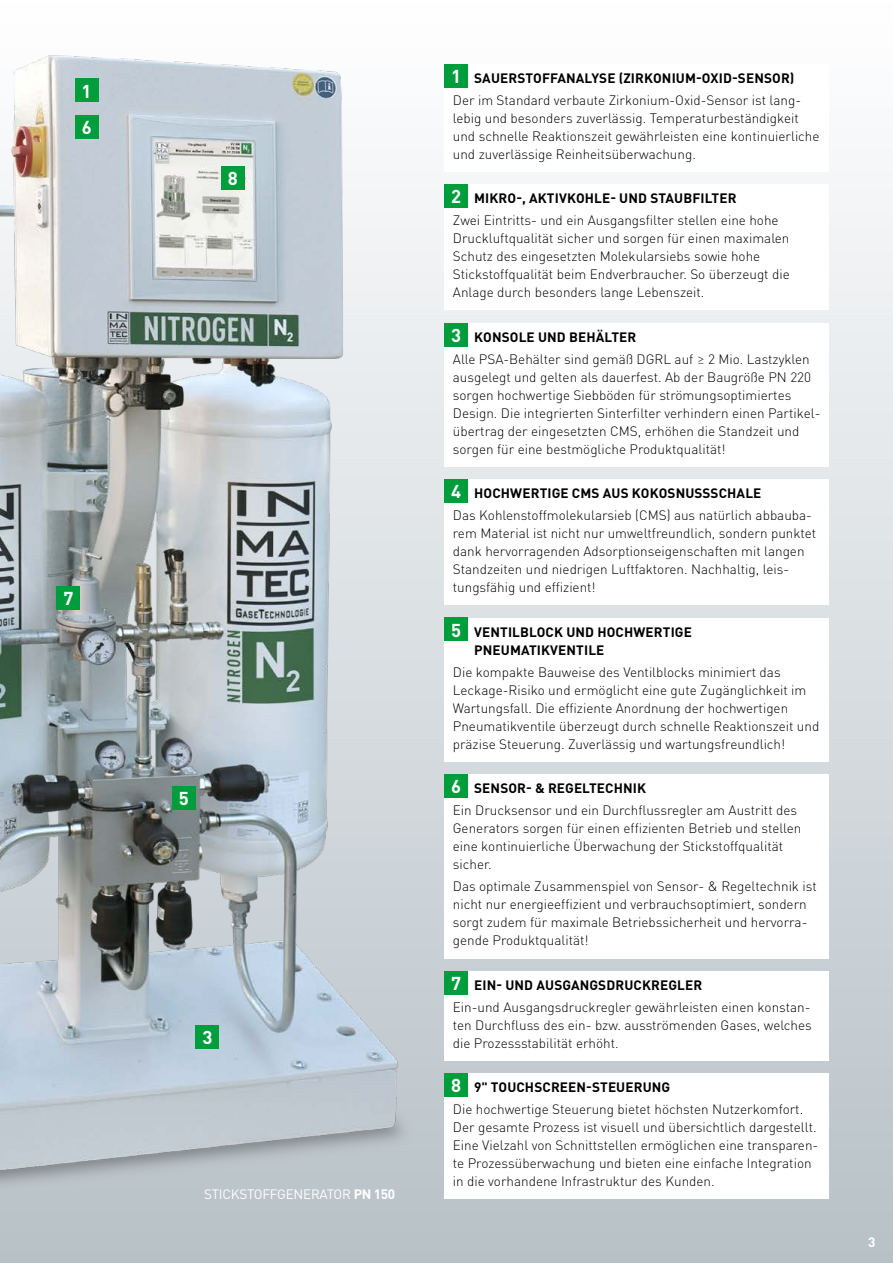
<style>
.page{position:relative;width:893px;height:1263px;background:#fff}
.page>*{position:absolute;margin:0;border:0;box-sizing:border-box;transform-origin:0 0}
.t1{font:700 18.45px/36.6px "DIN Pro";color:#fff}
.t2{font:300 13.5px/18px "DIN Pro";color:#000}
.t3{font:700 13.5px/18px "DIN Pro";letter-spacing:.01em;color:#000}
.t4{font:13.5px "DIN Pro";letter-spacing:-.02em;color:#fff}
.t5{font:700 13.5px "DIN Pro";color:#fff}
.s1{font-weight:700}
.s2{font-family:"Lato"}
</style>
<div class="page">
<div style="left:0;top:0;width:893px;height:1263px;background:linear-gradient(to bottom,#fff,#b7c1c7)"></div>
<div style="left:444px;top:64px;width:385px;height:108px;background:#fff"></div>
<div style="left:444px;top:184px;width:385px;height:126px;background:#fff"></div>
<div style="left:444px;top:323px;width:385px;height:144px;background:#fff"></div>
<div style="left:444px;top:479px;width:385px;height:126px;background:#fff"></div>
<div style="left:444px;top:1073px;width:385px;height:126px;background:#fff"></div>
<div style="left:444px;top:618px;width:385px;height:143px;background:#fff"></div>
<div style="left:444px;top:774px;width:385px;height:184px;background:#fff"></div>
<div style="left:444px;top:971px;width:385px;height:90px;background:#fff"></div>
<img style="left:0;top:0;width:544px;height:1263px">
<div style="left:196px;top:1025px;width:23px;height:23px;background:#009d3d"></div>
<div style="left:172px;top:786px;width:24px;height:24px;background:#009d3d"></div>
<div style="left:57px;top:586px;width:23px;height:24px;background:#009d3d"></div>
<div style="left:75px;top:79px;width:23px;height:23px;background:#009d3d"></div>
<div style="left:75px;top:115px;width:24px;height:24px;background:#009d3d"></div>
<div style="left:221px;top:166px;width:24px;height:23px;background:#009d3d"></div>
<h1 class="t1" style="left:82px;top:72px;width:12px">1<br>6</h1>
<h1 class="t1" style="left:63px;top:579px;width:12px">7</h1>
<h1 class="t1" style="left:228px;top:159px;width:12px">8</h1>
<h1 class="t1" style="left:179px;top:779px;width:12px">5</h1>
<h1 class="t1" style="left:202px;top:1018px;width:12px">3</h1>
<p class="t4" style="left:204px;top:1185px;width:192px">STICKSTOFFGENERATOR <span class="s1">PN 150</span></p>
<h1 class="t1" style="left:451px;top:57px;width:12px">1</h1>
<p class="t3" style="left:474px;top:68px;width:322px">SAUERSTOFFANALYSE (ZIRKONIUM-OXID-SENSOR)</p>
<p class="t2" style="left:453px;top:90px;width:368px">Der im Standard verbaute Zirkonium-Oxid-Sensor ist lang&shy;lebig und besonders zuverlässig. Temperaturbeständigkeit und schnelle Reaktionszeit gewährleisten eine kontinuierliche und zuverlässige Reinheitsüberwachung.</p>
<h1 class="t1" style="left:451px;top:177px;width:12px">2</h1>
<p class="t3" style="left:474px;top:189px;width:264px">MIKRO-, AKTIVKOHLE- UND STAUBFILTER</p>
<p class="t2" style="left:453px;top:211px;width:338px">Zwei Eintritts- und ein Ausgangsfilter stellen eine hohe Druckluftqualität sicher und sorgen für einen maximalen Schutz des eingesetzten Molekularsiebs sowie hohe Stickstoffqualität beim Endverbraucher. So überzeugt die Anlage durch besonders lange Lebenszeit.</p>
<h1 class="t1" style="left:451px;top:316px;width:12px">3</h1>
<p class="t2" style="left:453px;top:325px;width:358px;line-height:22.2px;text-indent:21px"><span class="s1">KONSOLE UND BEHÄLTER<br></span>Alle PSA-Behälter sind gemäß DGRL auf <span class="s2">≥</span> 2 Mio. Lastzyklen</p>
<p class="t2" style="left:453px;top:367px;width:369px">ausgelegt und gelten als dauerfest. Ab der Baugröße PN 220 sorgen hochwertige Siebböden für strömungsoptimiertes Design. Die integrierten Sinterfilter verhindern einen Partikel&shy;übertrag der eingesetzten CMS, erhöhen die Standzeit und sorgen für eine bestmögliche Produktqualität!</p>
<h1 class="t1" style="left:451px;top:472px;width:12px">4</h1>
<p class="t3" style="left:474px;top:484px;width:289px">HOCHWERTIGE CMS AUS KOKOSNUSSSCHALE</p>
<p class="t2" style="left:453px;top:506px;width:365px">Das Kohlenstoffmolekularsieb (CMS) aus natürlich abbauba&shy;rem Material ist nicht nur umweltfreundlich, sondern punktet dank hervorragenden Adsorptionseigenschaften mit langen Standzeiten und niedrigen Luftfaktoren. Nachhaltig, leis&shy;tungsfähig und effizient!</p>
<h1 class="t1" style="left:451px;top:611px;width:12px">5</h1>
<p class="t3" style="left:474px;top:622px;width:219px">VENTILBLOCK UND HOCHWERTIGE<br>PNEUMATIKVENTILE</p>
<p class="t2" style="left:453px;top:662px;width:368px">Die kompakte Bauweise des Ventilblocks minimiert das Leckage-Risiko und ermöglicht eine gute Zugänglichkeit im Wartungsfall. Die effiziente Anordnung der hochwertigen Pneumatikventile überzeugt durch schnelle Reaktionszeit und präzise Steuerung. Zuverlässig und wartungsfreundlich!</p>
<h1 class="t1" style="left:451px;top:767px;width:12px">6</h1>
<p class="t3" style="left:474px;top:778px;width:173px">SENSOR- &amp; REGELTECHNIK</p>
<p class="t2" style="left:453px;top:801px;width:350px">Ein Drucksensor und ein Durchflussregler am Austritt des Generators sorgen für einen effizienten Betrieb und stellen eine kontinuierliche Überwachung der Stickstoffqualität sicher.</p>
<p class="t2" style="left:453px;top:877px;width:365px">Das optimale Zusammenspiel von Sensor- &amp; Regeltechnik ist nicht nur energieeffizient und verbrauchsoptimiert, sondern sorgt zudem für maximale Betriebssicherheit und hervorra&shy;gende Produktqualität!</p>
<h1 class="t1" style="left:451px;top:964px;width:12px">7</h1>
<p class="t3" style="left:474px;top:975px;width:229px">EIN- UND AUSGANGSDRUCKREGLER</p>
<p class="t2" style="left:453px;top:997px;width:360px;text-align:justify">Ein-und Ausgangsdruckregler gewährleisten einen konstan&shy;ten Durchfluss des ein- bzw. ausströmenden Gases, welches die Prozessstabilität erhöht.</p>
<h1 class="t1" style="left:451px;top:1066px;width:12px">8</h1>
<p class="t3" style="left:474px;top:1078px;width:198px">9" TOUCHSCREEN-STEUERUNG</p>
<p class="t2" style="left:453px;top:1100px;width:367px">Die hochwertige Steuerung bietet höchsten Nutzerkomfort.<br>Der gesamte Prozess ist visuell und übersichtlich dargestellt.<br>Eine Vielzahl von Schnittstellen ermöglichen eine transparen&shy;te Prozessüberwachung und bieten eine einfache Integration in die vorhandene Infrastruktur des Kunden.</p>
<p class="t5" style="left:868px;top:1233px;width:9px">3</p>
</div>
